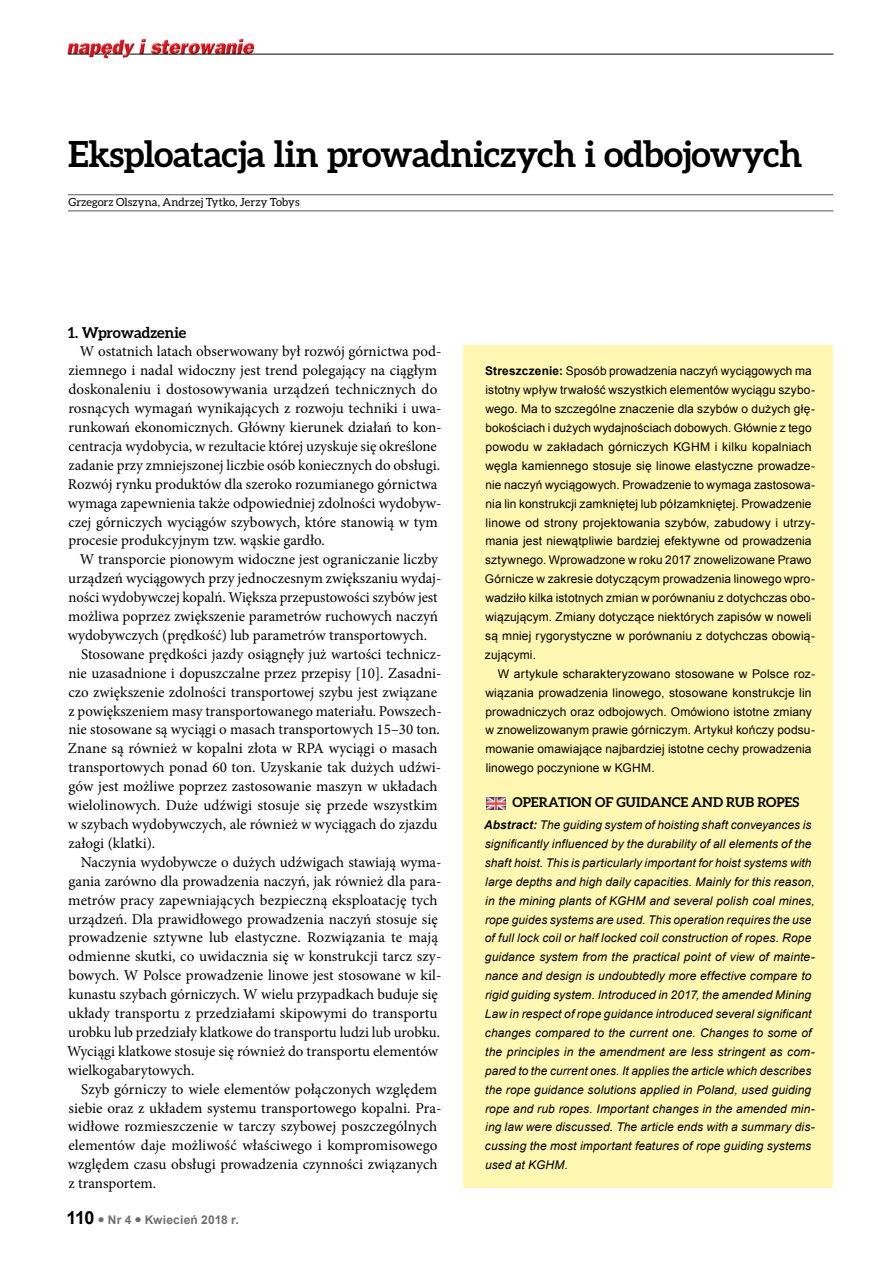
<style>
.page{position:relative;width:893px;height:1263px;background:#fff}
.page>*{position:absolute;margin:0;border:0;box-sizing:border-box;transform-origin:0 0}
.t1{font:700 36px "Aleo";letter-spacing:-.01em;color:#000}
.t2{font:15px/18.9px "Minion Pro";color:#000}
.t3{font:700 15px "Aleo";letter-spacing:-.01em;color:#000}
.t4{font:700 13.5px "Aleo";color:#000}
.t5{font:12px/18.9px "Arial";letter-spacing:.01em;color:#000}
.t6{font:italic 12px/18.9px "Arial";letter-spacing:.01em;color:#000}
.t7{font:700 12px "Arial";letter-spacing:.015em;color:#706f6f}
.t8{font:11.25px "Aleo";letter-spacing:.005em;color:#000}
.s1{font-size:18px;color:#000}
.s2{font-weight:700}
</style>
<div class="page">
<img style="left:67px;top:38px;width:190px;height:21px">
<hr style="left:129px;top:54px;width:704px;height:1px;background:#000">
<svg style="left:68px;top:54px;width:55px;height:1px"></svg>
<hr style="left:68px;top:194px;width:765px;height:1px;background:#575756">
<hr style="left:68px;top:211px;width:765px;height:1px;background:#575756">
<div style="left:463px;top:345px;width:370px;height:843px;background:#fff7b2"></div>
<img style="left:486px;top:797px;width:20px;height:12px">
<h1 class="t1" style="left:68px;top:134px;width:736px">Eksploatacja lin prowadniczych i odbojowych</h1>
<p class="t8" style="left:69px;top:196px;width:233px">Grzegorz Olszyna, Andrzej Tytko, Jerzy Tobys</p>
<p class="t3" style="left:68px;top:323px;width:120px">1. Wprowadzenie</p>
<p class="t2" style="left:68px;top:342px;width:375px;text-indent:12px">W ostatnich latach obserwowany był rozwój górnictwa pod&shy;ziemnego i nadal widoczny jest trend polegający na ciągłym doskonaleniu i dostosowywania urządzeń technicznych do rosnących wymagań wynikających z rozwoju techniki i uwa&shy;runkowań ekonomicznych. Główny kierunek działań to kon&shy;centracja wydobycia, w rezultacie której uzyskuje się określone zadanie przy zmniejszonej liczbie osób koniecznych do obsługi.<br>Rozwój rynku produktów dla szeroko rozumianego górnictwa wymaga zapewnienia także odpowiedniej zdolności wydobyw&shy;czej górniczych wyciągów szybowych, które stanowią w tym procesie produkcyjnym tzw. wąskie gardło.</p>
<p class="t2" style="left:80px;top:550px;width:360px">W transporcie pionowym widoczne jest ograniczanie liczby</p>
<p class="t2" style="left:68px;top:569px;width:375px">urządzeń wyciągowych przy jednoczesnym zwiększaniu wydaj-</p>
<p class="t2" style="left:68px;top:588px;width:371px">ności wydobywczej kopalń. Większa przepustowości szybów jest</p>
<p class="t2" style="left:68px;top:607px;width:371px">możliwa poprzez zwiększenie parametrów ruchowych naczyń</p>
<p class="t2" style="left:68px;top:626px;width:361px">wydobywczych (prędkość) lub parametrów transportowych.</p>
<p class="t2" style="left:81px;top:645px;width:362px">Stosowane prędkości jazdy osiągnęły już wartości technicz-</p>
<p class="t2" style="left:68px;top:664px;width:375px">nie uzasadnione i dopuszczalne przez przepisy [10]. Zasadni-</p>
<p class="t2" style="left:68px;top:682px;width:370px">czo zwiększenie zdolności transportowej szybu jest związane</p>
<p class="t2" style="left:69px;top:701px;width:375px">z powiększeniem masy transportowanego materiału. Powszech-</p>
<p class="t2" style="left:68px;top:720px;width:373px">nie stosowane są wyciągi o masach transportowych 15–30 ton.</p>
<p class="t2" style="left:68px;top:739px;width:371px">Znane są również w kopalni złota w RPA wyciągi o masach</p>
<p class="t2" style="left:68px;top:758px;width:374px">transportowych ponad 60 ton. Uzyskanie tak dużych udźwi-</p>
<p class="t2" style="left:69px;top:777px;width:371px">gów jest możliwe poprzez zastosowanie maszyn w układach</p>
<p class="t2" style="left:68px;top:796px;width:371px">wielolinowych. Duże udźwigi stosuje się przede wszystkim</p>
<p class="t2" style="left:68px;top:815px;width:371px">w szybach wydobywczych, ale również w wyciągach do zjazdu</p>
<p class="t2" style="left:69px;top:834px;width:88px">załogi (klatki).</p>
<p class="t2" style="left:81px;top:853px;width:362px">Naczynia wydobywcze o dużych udźwigach stawiają wyma-</p>
<p class="t2" style="left:69px;top:871px;width:374px">gania zarówno dla prowadzenia naczyń, jak również dla para-</p>
<p class="t2" style="left:68px;top:890px;width:371px">metrów pracy zapewniających bezpieczną eksploatację tych</p>
<p class="t2" style="left:68px;top:909px;width:371px">urządzeń. Dla prawidłowego prowadzenia naczyń stosuje się</p>
<p class="t2" style="left:68px;top:928px;width:371px">prowadzenie sztywne lub elastyczne. Rozwiązania te mają</p>
<p class="t2" style="left:68px;top:947px;width:375px">odmienne skutki, co uwidacznia się w konstrukcji tarcz szy-</p>
<p class="t2" style="left:69px;top:966px;width:374px">bowych. W Polsce prowadzenie linowe jest stosowane w kil-</p>
<p class="t2" style="left:68px;top:985px;width:371px">kunastu szybach górniczych. W wielu przypadkach buduje się</p>
<p class="t2" style="left:68px;top:1004px;width:371px">układy transportu z przedziałami skipowymi do transportu</p>
<p class="t2" style="left:68px;top:1023px;width:373px">urobku lub przedziały klatkowe do transportu ludzi lub urobku.</p>
<p class="t2" style="left:67px;top:1042px;width:372px">Wyciągi klatkowe stosuje się również do transportu elementów</p>
<p class="t2" style="left:68px;top:1060px;width:128px">wielkogabarytowych.</p>
<p class="t2" style="left:81px;top:1079px;width:358px">Szyb górniczy to wiele elementów połączonych względem</p>
<p class="t2" style="left:69px;top:1098px;width:374px">siebie oraz z układem systemu transportowego kopalni. Pra-</p>
<p class="t2" style="left:68px;top:1117px;width:371px">widłowe rozmieszczenie w tarczy szybowej poszczególnych</p>
<p class="t2" style="left:68px;top:1136px;width:371px">elementów daje możliwość właściwego i kompromisowego</p>
<p class="t2" style="left:68px;top:1155px;width:371px">względem czasu obsługi prowadzenia czynności związanych</p>
<p class="t2" style="left:69px;top:1174px;width:89px">z transportem.</p>
<p class="t7" style="left:67px;top:1212px;width:174px"><span class="s1">110</span> ● Nr 4 ● Kwiecień 2018 r.</p>
<p class="t5" style="left:485px;top:362px;width:332px"><span class="s2">Streszczenie:</span> Sposób prowadzenia naczyń wyciągowych ma istotny wpływ trwałość wszystkich elementów wyciągu szybo&shy;wego. Ma to szczególne znaczenie dla szybów o dużych głę&shy;bokościach i dużych wydajnościach dobowych. Głównie z tego powodu w zakładach górniczych KGHM i kilku kopalniach węgla kamiennego stosuje się linowe elastyczne prowadze&shy;nie naczyń wyciągowych. Prowadzenie to wymaga zastosowa&shy;nia lin konstrukcji zamkniętej lub półzamkniętej. Prowadzenie linowe od strony projektowania szybów, zabudowy i utrzy&shy;mania jest niewątpliwie bardziej efektywne od prowadzenia sztywnego. Wprowadzone w roku 2017 znowelizowane Prawo Górnicze w zakresie dotyczącym prowadzenia linowego wpro&shy;wadziło kilka istotnych zmian w porównaniu z dotychczas obo&shy;wiązującym. Zmiany dotyczące niektórych zapisów w noweli są mniej rygorystyczne w porównaniu z dotychczas obowią&shy;zującymi.</p>
<p class="t5" style="left:485px;top:664px;width:331px;text-indent:12px">W artykule scharakteryzowano stosowane w Polsce roz&shy;wiązania prowadzenia linowego, stosowane konstrukcje lin prowadniczych oraz odbojowych. Omówiono istotne zmiany w znowelizowanym prawie górniczym. Artykuł kończy podsu&shy;mowanie omawiające najbardziej istotne cechy prowadzenia linowego poczynione w KGHM.</p>
<p class="t4" style="left:513px;top:794px;width:288px">OPERATION OF GUIDANCE AND RUB ROPES</p>
<p class="t6" style="left:484px;top:815px;width:332px"><span class="s2">Abstract:</span> The guiding system of hoisting shaft conveyances is significantly influenced by the durability of all elements of the shaft hoist. This is particularly important for hoist systems with large depths and high daily capacities. Mainly for this reason, in the mining plants of KGHM and several polish coal mines, rope guides systems are used. This operation requires the use of full lock coil or half locked coil construction of ropes. Rope guidance system from the practical point of view of mainte&shy;nance and design is undoubtedly more effective compare to rigid guiding system. Introduced in 2017, the amended Mining Law in respect of rope guidance introduced several significant changes compared to the current one. Changes to some of the principles in the amendment are less stringent as com&shy;pared to the current ones. It applies the article which describes the rope guidance solutions applied in Poland, used guiding rope and rub ropes. Important changes in the amended min&shy;ing law were discussed. The article ends with a summary dis&shy;cussing the most important features of rope guiding systems used at KGHM.</p>
</div>
